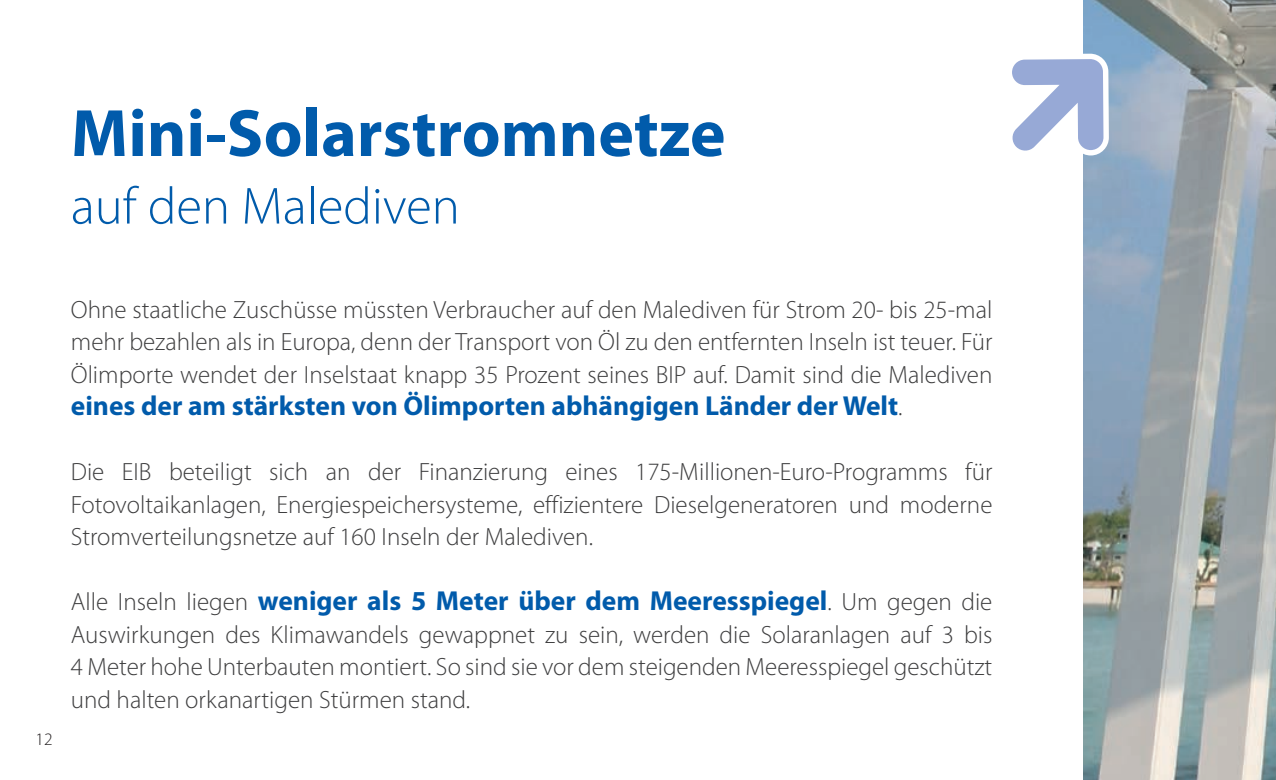
<style>
.page{position:relative;width:1276px;height:780px;background:#fff}
.page>*{position:absolute;margin:0;border:0;box-sizing:border-box;transform-origin:0 0}
.t1{font:700 67.5px "Myriad Pro";color:#015bab}
.t2{font:300 52.5px "Myriad Pro";color:#015bab}
.t3{font:700 27.5px "Myriad Pro";color:#015bab}
.t4{font:300 25px/32.5px "Myriad Pro";color:#3e3e3f;text-align:justify}
.t5{font:300 17.5px "Myriad Pro";color:#231f20}
.s1{font-weight:300;font-size:25px;color:#3e3e3f}
</style>
<div class="page">
<img style="left:1083px;top:0;width:193px;height:780px">
<svg style="left:1012px;top:52px;width:99px;height:728px"></svg>
<h1 class="t1" style="left:71px;top:95px;width:656px">Mini-Solarstromnetze</h1>
<h2 class="t2" style="left:71px;top:177px;width:390px">auf den Malediven</h2>
<p class="t5" style="left:35px;top:729px;width:19px">12</p>
<p class="t4" style="left:71px;top:293px;width:923px">Ohne staatliche Zuschüsse müssten Verbraucher auf den Malediven für Strom 20- bis 25-mal mehr bezahlen als in Europa, denn der Transport von Öl zu den entfernten Inseln ist teuer. Für Ölimporte wendet der Inselstaat knapp 35 Prozent seines BIP auf. Damit sind die Malediven</p>
<p class="t3" style="left:71px;top:390px;width:833px">eines der am stärksten von Ölimporten abhängigen Länder der Welt<span class="s1">.</span></p>
<p class="t4" style="left:71px;top:456px;width:923px">Die EIB beteiligt sich an der Finanzierung eines 175-Millionen-Euro-Programms für Fotovoltaikanlagen, Energiespeichersysteme, effizientere Dieselgeneratoren und moderne Stromverteilungsnetze auf 160 Inseln der Malediven.</p>
<p class="t3" style="left:71px;top:585px;width:923px"><span class="s1">Alle Inseln liegen</span> weniger als 5 Meter über dem Meeresspiegel<span class="s1">. Um gegen die</span></p>
<p class="t4" style="left:71px;top:618px;width:923px">Auswirkungen des Klimawandels gewappnet zu sein, werden die Solaranlagen auf 3 bis 4 Meter hohe Unterbauten montiert. So sind sie vor dem steigenden Meeresspiegel geschützt und halten orkanartigen Stürmen stand.</p>
</div>
